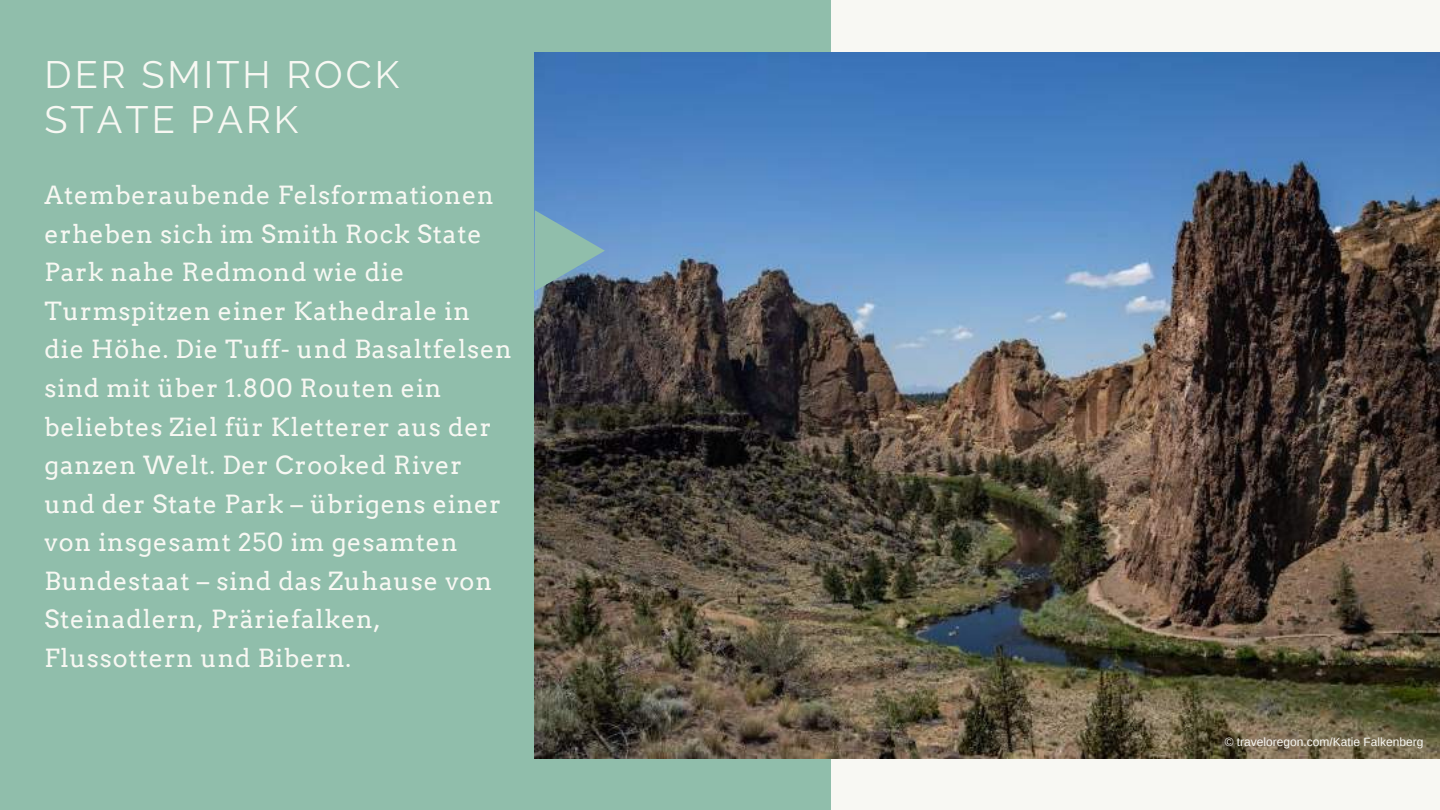
<style>
.page{position:relative;width:1440px;height:810px;background:#90beab}
.page>*{position:absolute;margin:0;border:0;box-sizing:border-box;transform-origin:0 0}
.t1{font:38px/45px "Raleway";letter-spacing:.08em;color:#f8f8f3}
.t2{font:25px/38.6px "Arvo";letter-spacing:.035em;color:#f8f8f3}
.t3{font:12px "Arimo";color:#f8f8f3}
</style>
<div class="page">
<div style="left:832px;top:0;width:608px;height:810px;background:#f8f8f3"></div>
<img style="left:535px;top:52px;width:905px;height:707px">
<svg style="left:535px;top:210px;width:70px;height:81px"></svg>
<h1 class="t1" style="left:45px;top:52px;width:356px">DER SMITH ROCK<br>STATE PARK</h1>
<p class="t2" style="left:45px;top:176px;width:469px">Atemberaubende Felsformationen erheben sich im Smith Rock State<br>Park nahe Redmond wie die<br>Turmspitzen einer Kathedrale in die Höhe. Die Tuff- und Basaltfelsen sind mit über 1.800 Routen ein beliebtes Ziel für Kletterer aus der ganzen Welt. Der Crooked River und der State Park – übrigens einer von insgesamt 250 im gesamten<br>Bundestaat – sind das Zuhause von<br>Steinadlern, Präriefalken,<br>Flussottern und Bibern.</p>
<p class="t3" style="left:1225px;top:736px;width:200px">© traveloregon.com/Katie Falkenberg</p>
</div>
